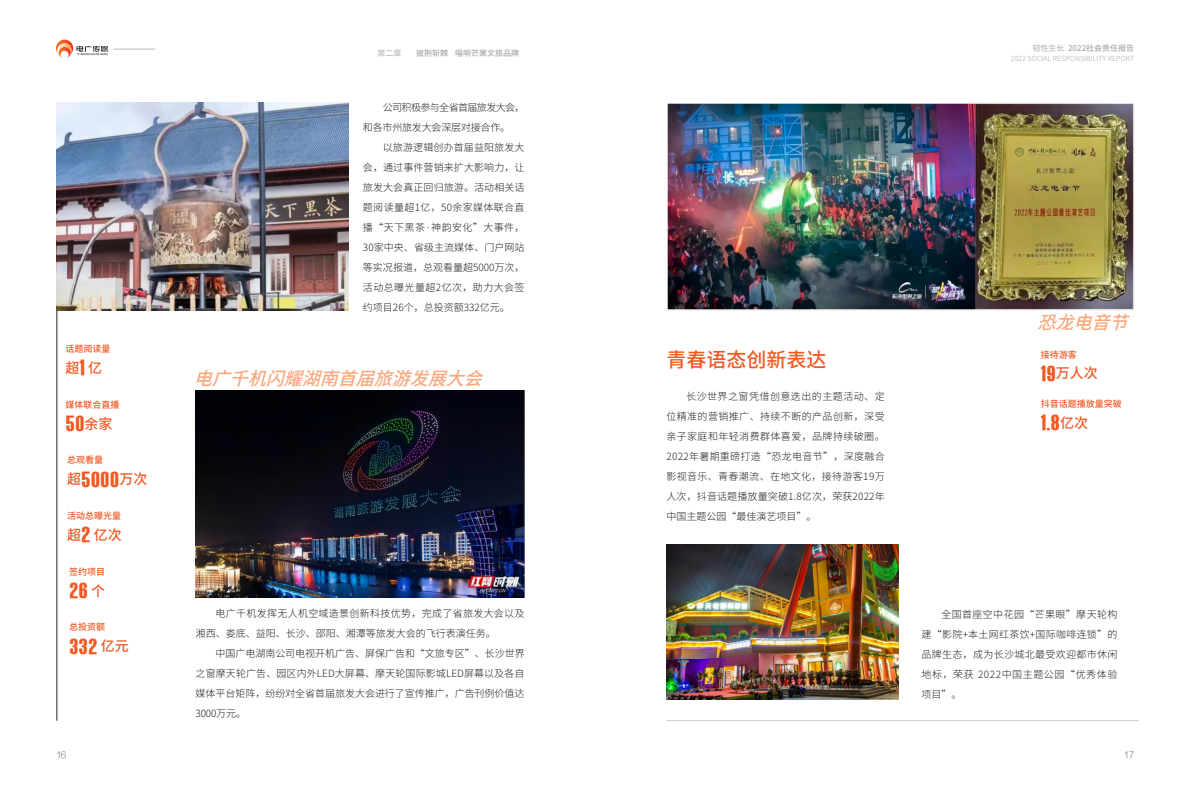
<style>
.page{position:relative;width:1191px;height:808px;background:#fff}
.page>*{position:absolute;margin:0;border:0;box-sizing:border-box;transform-origin:0 0}
.篇章标题{font:500 20px "Source Han Sans CN";color:#f15923}
.正文纤黑{font:700 19px "Steelfish";color:#f15923;scale:1.5 1}
.装饰文字{font:italic 500 18px "Source Han Sans CN";color:#f8a980}
.正文纤黑-2{font:500 14px "Source Han Sans CN";color:#f15923}
.正文{font:300 10px/20px "Source Han Sans CN";letter-spacing:.01em;color:#231f20;text-align:justify}
.正文-2{font:300 10px/20px "Source Han Sans CN";letter-spacing:.03em;color:#231f20}
.正文-3{font:300 10px/20px "Source Han Sans CN";letter-spacing:-.04em;color:#231f20}
.正文纤黑-3{font:500 9px "Source Han Sans CN";color:#f15923}
.t1{font:9px "FZLTXHK GBK1 0";color:#6c6d70}
.t2{font:500 8px "Source Han Sans CN";color:#a8a9ad}
.t3{font:500 8px "Source Han Sans CN";color:#bcbdc0}
.t4{font:7px "Source Han Sans CN";color:#bcbdc0}
.s1{font-family:"Steelfish";font-weight:700;font-size:19px}
.s2{font-family:"Source Han Sans CN";font-weight:500;font-size:14px}
.s3{color:#bcbdc0}
</style>
<div class="page">
<hr style="left:114px;top:49px;width:41px;height:1px;background:#bcbdc0">
<svg style="left:56px;top:40px;width:52px;height:18px"></svg>
<hr style="left:57px;top:290px;width:1px;height:431px;background:#231f20">
<img style="left:666px;top:544px;width:233px;height:155px">
<img style="left:667px;top:103px;width:467px;height:207px">
<img style="left:57px;top:102px;width:292px;height:208px">
<img style="left:196px;top:390px;width:328px;height:207px">
<hr style="left:666px;top:720px;width:473px;height:1px;background:#cfd0d2">
<p class="正文纤黑-3" style="left:65px;top:344px;width:46px">话题阅读量</p>
<p class="正文纤黑-2" style="left:65px;top:360px;width:38px">超<span class="s1">1</span> 亿</p>
<p class="正文纤黑-3" style="left:65px;top:399px;width:55px">媒体联合直播</p>
<p class="正文纤黑" style="left:65px;top:413px;width:33px">50<span class="s2">余家</span></p>
<p class="正文纤黑-3" style="left:67px;top:455px;width:37px">总观看量</p>
<p class="正文纤黑" style="left:67px;top:468px;width:55px"><span class="s2">超</span>5000<span class="s2">万次</span></p>
<p class="正文纤黑-3" style="left:67px;top:511px;width:55px">活动总曝光量</p>
<p class="正文纤黑-2" style="left:67px;top:527px;width:56px">超<span class="s1">2</span> 亿次</p>
<p class="正文纤黑-3" style="left:69px;top:566px;width:37px">签约项目</p>
<p class="正文纤黑" style="left:69px;top:580px;width:26px">26 <span class="s2">个</span></p>
<p class="正文纤黑-3" style="left:69px;top:622px;width:37px">总投资额</p>
<p class="正文纤黑" style="left:69px;top:636px;width:41px">332 <span class="s2">亿元</span></p>
<p class="t3" style="left:377px;top:48px;width:25px">第二章</p>
<p class="t2" style="left:416px;top:48px;width:105px">披荆斩棘 唱响芒果文旅品牌</p>
<p class="正文-3" style="left:363px;top:97px;width:163px;text-indent:20px">公司积极参与全省首届旅发大会，和各市州旅发大会深层对接合作。</p>
<p class="正文" style="left:363px;top:137px;width:163px;text-indent:20px">以旅游逻辑创办首届益阳旅发大会，通过事件营销来扩大影响力，让旅发大会真正回归旅游。活动相关话题阅读量超1亿，50余家媒体联合直播“天下黑茶·神韵安化”大事件，30家中央、省级主流媒体、门户网站等实况报道，总观看量超5000万次，活动总曝光量超2亿次，助力大会签约项目26个，总投资额332亿元。</p>
<p class="装饰文字" style="left:194px;top:368px;width:303px">电广千机闪耀湖南首届旅游发展大会</p>
<p class="正文-2" style="left:196px;top:604px;width:330px;text-indent:20px">电广千机发挥无人机空域造景创新科技优势，完成了省旅发大会以及湘西、娄底、益阳、长沙、邵阳、湘潭等旅发大会的飞行表演任务。</p>
<p class="正文" style="left:196px;top:644px;width:330px;text-indent:20px">中国广电湖南公司电视开机广告、屏保广告和“文旅专区”、长沙世界之窗摩天轮广告、园区内外LED大屏幕、摩天轮国际影城LED屏幕以及各自媒体平台矩阵，纷纷对全省首届旅发大会进行了宣传推广，广告刊例价值达3000万元。</p>
<p class="t2" style="left:1032px;top:44px;width:103px"><span class="s3">韧性生长</span> 2022社会责任报告</p>
<p class="t4" style="left:1010px;top:55px;width:125px">2022 SOCIAL RESPONSIBILITY REPORT</p>
<p class="篇章标题" style="left:666px;top:349px;width:161px">青春语态创新表达</p>
<p class="正文" style="left:666px;top:387px;width:220px;text-indent:20px">长沙世界之窗凭借创意迭出的主题活动、定位精准的营销推广、持续不断的产品创新，深受亲子家庭和年轻消费群体喜爱，品牌持续破圈。2022年暑期重磅打造“恐龙电音节”，深度融合影视音乐、青春潮流、在地文化，接待游客19万人次，抖音话题播放量突破1.8亿次，荣获2022年中国主题公园“最佳演艺项目”。</p>
<p class="装饰文字" style="left:1037px;top:312px;width:105px">恐龙电音节</p>
<p class="正文纤黑-3" style="left:1040px;top:349px;width:37px">接待游客</p>
<p class="正文纤黑-2" style="left:1040px;top:365px;width:59px"><span class="s1">19</span>万人次</p>
<p class="正文纤黑-3" style="left:1040px;top:399px;width:82px">抖音话题播放量突破</p>
<p class="正文纤黑" style="left:1040px;top:412px;width:33px">1.8<span class="s2">亿次</span></p>
<p class="正文" style="left:921px;top:605px;width:197px;text-indent:20px">全国首座空中花园“芒果眼”摩天轮构建“影院+本土网红茶饮+国际咖啡连锁”的品牌生态，成为长沙城北最受欢迎都市休闲地标，荣获 2022中国主题公园“优秀体验项目”。</p>
<p class="t1" style="left:57px;top:750px;width:11px">16</p>
<p class="t1" style="left:1124px;top:750px;width:11px">17</p>
</div>
